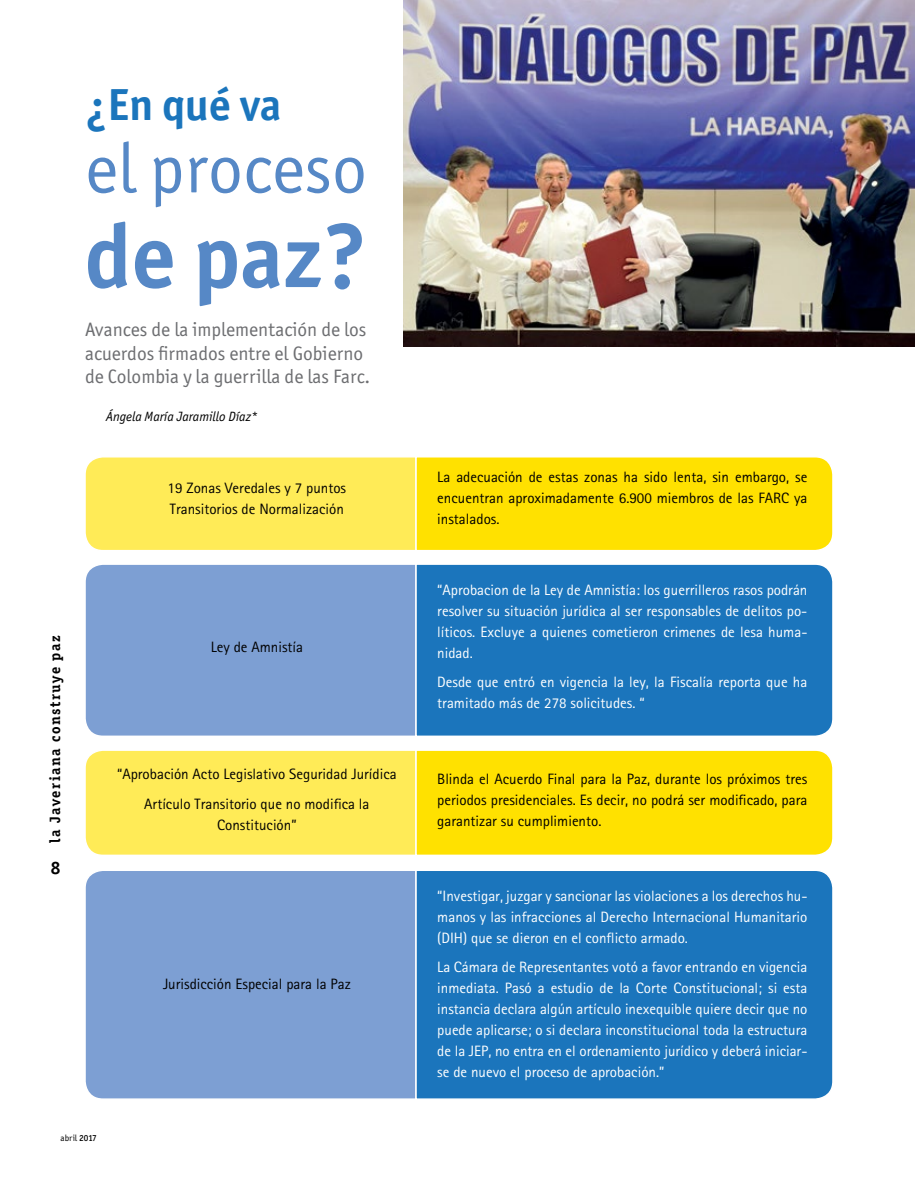
<style>
.page{position:relative;width:918px;height:1188px;background:#fff}
.page>*{position:absolute;margin:0;border:0;box-sizing:border-box;transform-origin:0 0}
.t1{font:700 90.45px "Officina Sans ITC";color:#5688c6}
.t2{font:70.5px "Officina Sans ITC";color:#5688c6}
.t3{font:700 45px "Officina Sans ITC";color:#1b75bc}
.t4{font:19.5px/23.4px "Officina Sans ITC";color:#6d6e71}
.t5{font:700 18px "Officina Sans ITC";color:#000}
.t6{font:15px/21px "AT Rotis Sans Serif";color:#fff;text-align:justify}
.t7{font:15px/21px "AT Rotis Sans Serif";color:#000;text-align:justify}
.t8{font:700 15px "Officina Ser ITC";letter-spacing:.1em;color:#000}
.t9{font:italic 13.5px "Officina Sans ITC";color:#000}
.t10{font:9px "Officina Sans ITC";color:#000}
.s1{font-weight:500}
</style>
<div class="page">
<svg style="left:85px;top:457px;width:748px;height:93px;background:#ffe62c"></svg>
<div style="left:85px;top:564px;width:330px;height:172px;background:#7d9fd3"></div>
<div style="left:415px;top:564px;width:418px;height:172px;background:#1b75bc"></div>
<div style="left:85px;top:750px;width:330px;height:105px;background:#ffeb57"></div>
<div style="left:415px;top:750px;width:418px;height:105px;background:#ffe100"></div>
<div style="left:85px;top:871px;width:330px;height:228px;background:#7d9fd3"></div>
<div style="left:415px;top:871px;width:418px;height:228px;background:#1b75bc"></div>
<img style="left:403px;top:0;width:512px;height:346px">
<h3 class="t3" style="left:85px;top:77px;width:198px">¿En qué va</h3>
<h2 class="t2" style="left:85px;top:128px;width:284px">el proceso</h2>
<h1 class="t1" style="left:85px;top:200px;width:284px">de paz?</h1>
<h3 class="t4" style="left:85px;top:318px;width:287px">Avances de la implementación de los acuerdos firmados entre el Gobierno de Colombia y la guerrilla de las Farc.</h3>
<p class="t9" style="left:106px;top:409px;width:153px">Ángela María Jaramillo Díaz*</p>
<p class="t7" style="left:168px;top:477px;width:180px">19 Zonas Veredales y 7 puntos<br>Transitorios de Normalización</p>
<p class="t7" style="left:437px;top:466px;width:372px">La adecuación de estas zonas ha sido lenta, sin embargo, se encuentran aproximadamente 6.900 miembros de las FARC ya instalados.</p>
<p class="t8" style="left:46px;top:843px;width:209px;rotate:-90deg">la Javeriana construye paz</p>
<p class="t5" style="left:51px;top:857px;width:11px">8</p>
<p class="t7" style="left:211px;top:636px;width:94px">Ley de Amnistía</p>
<p class="t7" style="left:117px;top:759px;width:281px;line-height:29.5px;text-align:center">“Aprobación Acto Legislativo Seguridad Jurídica<br>Artículo Transitorio que no modifica la</p>
<p class="t7" style="left:217px;top:814px;width:81px">Constitución”</p>
<p class="t7" style="left:163px;top:973px;width:189px">Jurisdicción Especial para la Paz</p>
<p class="t10" style="left:61px;top:1133px;width:38px">abril <span class="s1">2017</span></p>
<p class="t6" style="left:437px;top:579px;width:372px">“Aprobacion de la Ley de Amnistía: los guerrilleros rasos podrán resolver su situación jurídica al ser responsables de delitos po&shy;líticos. Excluye a quienes cometieron crimenes de lesa huma&shy;nidad.</p>
<p class="t6" style="left:437px;top:672px;width:372px">Desde que entró en vigencia la ley, la Fiscalía reporta que ha tramitado más de 278 solicitudes. “</p>
<p class="t7" style="left:437px;top:768px;width:372px">Blinda el Acuerdo Final para la Paz, durante los próximos tres periodos presidenciales. Es decir, no podrá ser modificado, para garantizar su cumplimiento.</p>
<p class="t6" style="left:437px;top:885px;width:372px">“Investigar, juzgar y sancionar las violaciones a los derechos hu&shy;manos y las infracciones al Derecho Internacional Humanitario (DIH) que se dieron en el conflicto armado.</p>
<p class="t6" style="left:437px;top:957px;width:372px">La Cámara de Representantes votó a favor entrando en vigencia inmediata. Pasó a estudio de la Corte Constitucional; si esta instancia declara algún artículo inexequible quiere decir que no puede aplicarse; o si declara inconstitucional toda la estructura de la JEP, no entra en el ordenamiento jurídico y deberá iniciar&shy;se de nuevo el proceso de aprobación.”</p>
</div>
